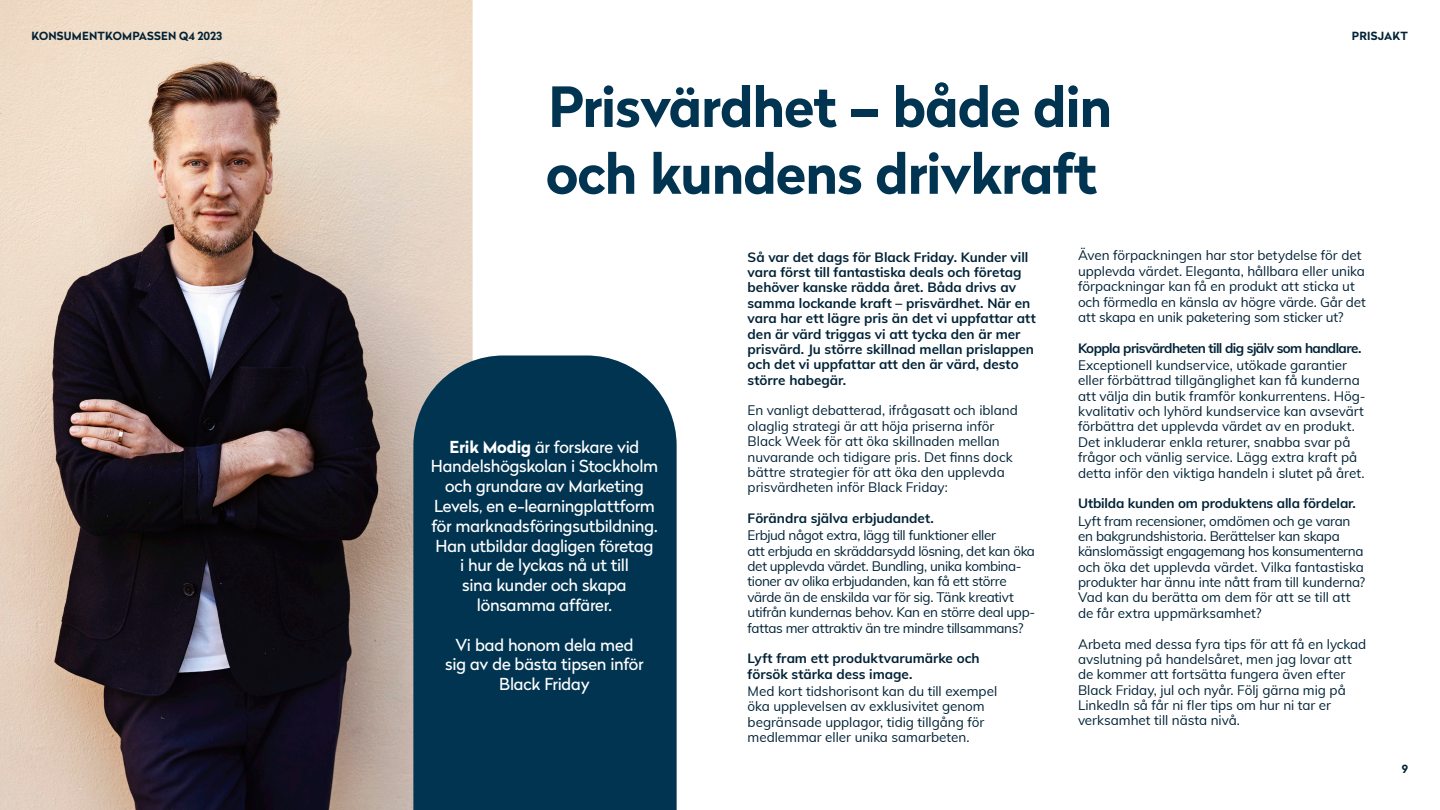
<style>
.page{position:relative;width:1440px;height:810px;background:#fff}
.page>*{position:absolute;margin:0;border:0;box-sizing:border-box;transform-origin:0 0}
.Rubrik_-_H1{font:700 55.2px/66.8px "Radikal";letter-spacing:-.02em;color:#003451}
.Brödtext{font:16.5px/19.8px "Radikal";letter-spacing:-.015em;color:#fff;text-align:center}
.Brödtext-2{font:13.5px/15.4px "Muli";letter-spacing:-.005em;color:#012236}
.Brödtext-3{font:700 13.5px/15.4px "Muli";letter-spacing:-.005em;color:#012236}
.Brödtext-4{font:13.5px/15.4px "Muli";letter-spacing:-.03em;color:#012236}
.Brödtext-5{font:700 13.5px/17.2px "Muli";letter-spacing:-.045em;color:#012236}
.t1{font:700 11.25px "Radikal";letter-spacing:.02em;color:#012236}
.s1{font-weight:700}
.s2{font-weight:400}
</style>
<div class="page">
<img style="left:0;top:0;width:472px;height:810px">
<div style="left:413px;top:356px;width:264px;height:454px;background:#003451"></div>
<p class="t1" style="left:31px;top:28px;width:192px">KONSUMENTKOMPASSEN Q4 2023</p>
<p class="t1" style="left:1352px;top:28px;width:58px">PRISJAKT</p>
<p class="Rubrik_-_H1" style="left:546px;top:72px;width:568px">Prisvärdhet – både din och kundens drivkraft</p>
<p class="Brödtext" style="left:431px;top:436px;width:229px"><span class="s1">Erik Modig</span> är forskare vid<br>Handelshögskolan i Stockholm och grundare av Marketing<br>Levels, en e-learningplattform för marknadsföringsutbildning.<br>Han utbildar dagligen företag<br>i hur de lyckas nå ut till</p>
<p class="Brödtext" style="left:462px;top:575px;width:166px">sina kunder och skapa lönsamma affärer.</p>
<p class="Brödtext" style="left:445px;top:634px;width:200px">Vi bad honom dela med sig av de bästa tipsen inför<br>Black Friday</p>
<p class="Brödtext-3" style="left:748px;top:248px;width:290px">Så var det dags för Black Friday. Kunder vill vara först till fantastiska deals och företag behöver kanske rädda året. Båda drivs av samma lockande kraft – prisvärdhet. När en vara har ett lägre pris än det vi uppfattar att den är värd triggas vi att tycka den är mer prisvärd. Ju större skillnad mellan prislappen och det vi uppfattar att den är värd, desto större habegär.</p>
<p class="Brödtext-2" style="left:748px;top:402px;width:272px">En vanligt debatterad, ifrågasatt och ibland olaglig strategi är att höja priserna inför Black Week för att öka skillnaden mellan nuvarande och tidigare pris. Det finns dock bättre strategier för att öka den upplevda prisvärdheten inför Black Friday:</p>
<p class="Brödtext-4" style="left:748px;top:509px;width:250px;line-height:17.2px"><span class="s1">Förändra själva erbjudandet.<br></span>Erbjud något extra, lägg till funktioner eller</p>
<p class="Brödtext-4" style="left:748px;top:542px;width:289px">att erbjuda en skräddarsydd lösning, det kan öka det upplevda värdet. Bundling, unika kombina&shy;tioner av olika erbjudanden, kan få ett större värde än de enskilda var för sig. Tänk kreativt utifrån kundernas behov. Kan en större deal upp&shy;fattas mer attraktiv än tre mindre tillsammans?</p>
<p class="Brödtext-3" style="left:748px;top:650px;width:234px">Lyft fram ett produktvarumärke och försök stärka dess image.</p>
<p class="Brödtext-2" style="left:748px;top:683px;width:251px">Med kort tidshorisont kan du till exempel öka upplevelsen av exklusivitet genom begränsade upplagor, tidig tillgång för medlemmar eller unika samarbeten.</p>
<p class="Brödtext-2" style="left:1078px;top:247px;width:289px">Även förpackningen har stor betydelse för det upplevda värdet. Eleganta, hållbara eller unika förpackningar kan få en produkt att sticka ut och förmedla en känsla av högre värde. Går det att skapa en unik paketering som sticker ut?</p>
<p class="Brödtext-5" style="left:1078px;top:339px;width:285px">Koppla prisvärdheten till dig själv som handlare.<br><span class="s2">Exceptionell kundservice, utökade garantier</span></p>
<p class="Brödtext-2" style="left:1078px;top:372px;width:289px">eller förbättrad tillgänglighet kan få kunderna att välja din butik framför konkurrentens. Hög&shy;kvalitativ och lyhörd kundservice kan avsevärt förbättra det upplevda värdet av en produkt.<br>Det inkluderar enkla returer, snabba svar på frågor och vänlig service. Lägg extra kraft på detta inför den viktiga handeln i slutet på året.</p>
<p class="Brödtext-3" style="left:1078px;top:494px;width:279px;line-height:17.2px">Utbilda kunden om produktens alla fördelar.<br><span class="s2">Lyft fram recensioner, omdömen och ge varan</span></p>
<p class="Brödtext-2" style="left:1078px;top:528px;width:289px">en bakgrundshistoria. Berättelser kan skapa känslomässigt engagemang hos konsumenterna och öka det upplevda värdet. Vilka fantastiska produkter har ännu inte nått fram till kunderna?<br>Vad kan du berätta om dem för att se till att de får extra uppmärksamhet?</p>
<p class="Brödtext-2" style="left:1078px;top:635px;width:290px">Arbeta med dessa fyra tips för att få en lyckad avslutning på handelsåret, men jag lovar att de kommer att fortsätta fungera även efter Black Friday, jul och nyår. Följ gärna mig på LinkedIn så får ni fler tips om hur ni tar er verksamhet till nästa nivå.</p>
<p class="t1" style="left:1402px;top:761px;width:8px">9</p>
</div>
